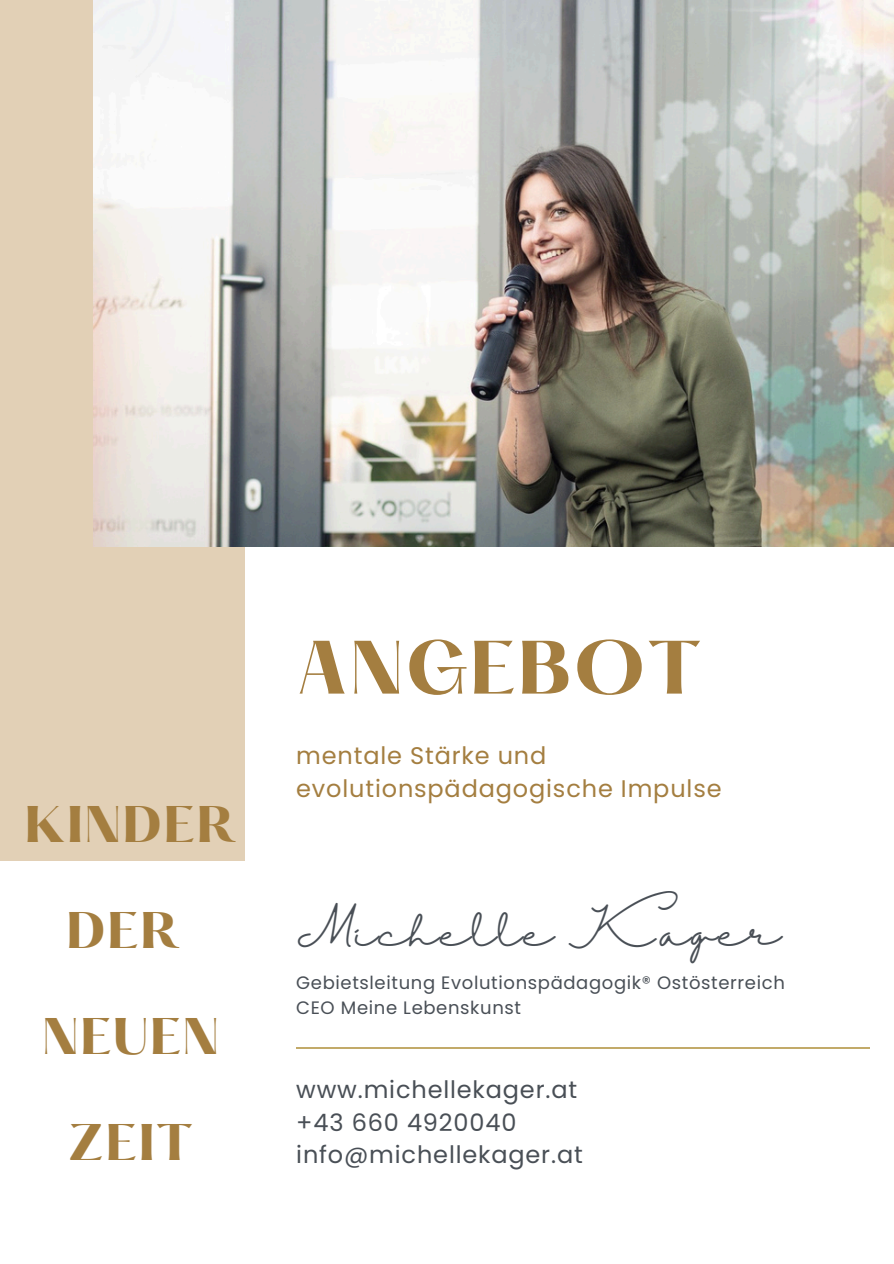
<style>
.page{position:relative;width:894px;height:1264px;background:#fff}
.page>*{position:absolute;margin:0;border:0;box-sizing:border-box;transform-origin:0 0}
.t1{font:700 66px "Hatton";letter-spacing:.025em;color:#a47e40}
.t2{font:700 45px "Hatton";letter-spacing:.025em;color:#a47e40}
.t3{font:37.5px "Halimun";letter-spacing:.035em;color:#494f56}
.t4{font:24px/32.7px "Poppins";letter-spacing:.035em;color:#494f56}
.t5{font:24px/32.7px "Poppins";letter-spacing:.035em;color:#a47e40}
.t6{font:18px "Poppins";letter-spacing:.035em;color:#494f56}
</style>
<div class="page">
<div style="left:0;top:0;width:244px;height:860px;background:#e2d0b6"></div>
<img style="left:94px;top:0;width:799px;height:547px">
<hr style="left:296px;top:1047px;width:573px;height:1px;background:#c2aa69">
<h4 class="t2" style="left:24px;top:803px;width:214px">KINDER</h4>
<h4 class="t2" style="left:66px;top:909px;width:116px">DER</h4>
<h4 class="t2" style="left:42px;top:1015px;width:179px">NEUEN</h4>
<h4 class="t2" style="left:68px;top:1120px;width:126px">ZEIT</h4>
<h1 class="t1" style="left:296px;top:637px;width:406px">ANGEBOT</h1>
<h4 class="t5" style="left:296px;top:739px;width:426px">mentale Stärke und evolutionspädagogische Impulse</h4>
<h2 class="t3" style="left:296px;top:911px;width:486px">Michelle Kager</h2>
<h3 class="t6" style="left:296px;top:970px;width:490px">Gebietsleitung Evolutionspädagogik® Ostösterreich</h3>
<p class="t6" style="left:296px;top:995px;width:226px">CEO Meine Lebenskunst</p>
<p class="t4" style="left:296px;top:1073px;width:288px">www.michellekager.at +43 660 4920040 info@michellekager.at</p>
</div>
